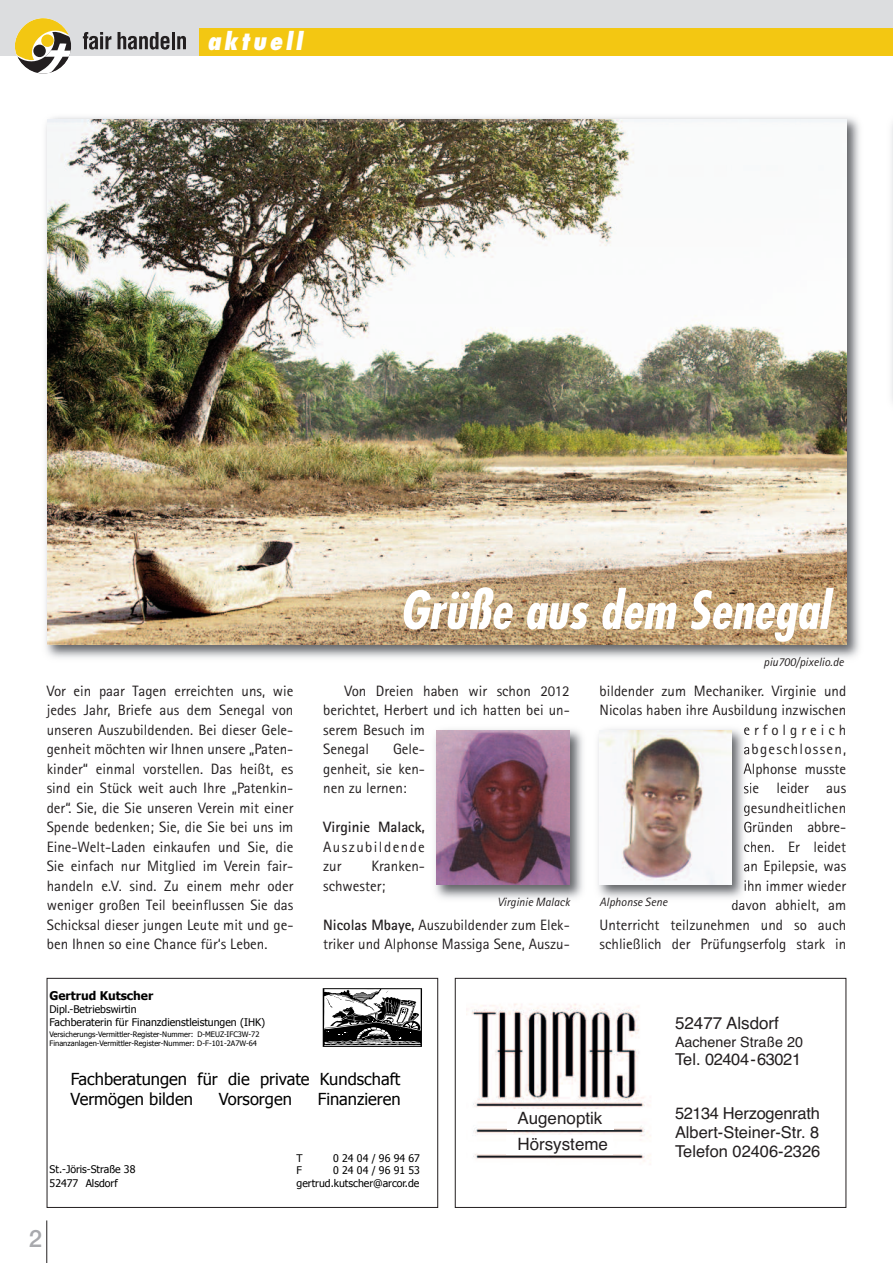
<style>
.page{position:relative;width:893px;height:1263px;background:#fff}
.page>*{position:absolute;margin:0;border:0;box-sizing:border-box;transform-origin:0 0}
.t1{font:italic 700 condensed 51px "Futura";color:#fff}
.t2{font:italic 800 condensed 24px "Futura";letter-spacing:.12em;color:#fff}
.t3{font:500 24px "Helvetica Neue";color:#a8a9ad}
.t4{font:16.95px/25.3px "Helvetica";color:#231f20}
.t5{font:16.5px/20px "Tahoma";color:#000}
.t6{font:16.35px/19.4px "Helvetica";color:#231f20;text-align:justify}
.t7{font:16.35px "Helvetica";letter-spacing:-.025em;color:#231f20}
.t8{font:15px/19.5px "Rotis Sans Serif";color:#231f20}
.t9{font:15px/19.5px "Rotis Sans Serif";letter-spacing:.095em;color:#231f20}
.t10{font:700 15px "Rotis Sans Serif";color:#231f20}
.t11{font:14.25px "Helvetica";color:#231f20}
.t12{font:italic 12px "Rotis Sans Serif";color:#231f20}
.t13{font:700 12px "Tahoma";color:#000}
.t14{font:10.5px/12.6px "Tahoma";color:#000}
.t15{font:7.5px/9px "Tahoma";color:#000}
.s1{font-weight:700}
</style>
<div class="page">
<div style="left:0;top:0;width:893px;height:55px;background:#dcdddf"></div>
<hr style="left:46px;top:1220px;width:1px;height:43px;background:#231f20">
<div style="left:200px;top:28px;width:693px;height:27px;background:#f3c712"></div>
<svg style="left:15px;top:18px;width:56px;height:56px"></svg>
<div style="left:41px;top:34px;width:13px;height:13px;background:#f3c712;border-radius:50%"></div>
<div style="left:33px;top:45px;width:13px;height:12px;background:#231f20;border-radius:50%"></div>
<svg style="left:83px;top:32px;width:28px;height:18px"></svg>
<svg style="left:118px;top:32px;width:52px;height:18px"></svg>
<hr style="left:172px;top:32px;width:3px;height:17px;background:#231f20">
<svg style="left:177px;top:36px;width:9px;height:13px"></svg>
<svg style="left:323px;top:988px;width:99px;height:59px"></svg>
<div style="left:47px;top:978px;width:391px;height:230px;border:1px solid #231f20"></div>
<img style="left:471px;top:1003px;width:180px;height:159px">
<div style="left:507px;top:1109px;width:107px;height:21px;background:#fff"></div>
<div style="left:506px;top:1136px;width:107px;height:19px;background:#fff"></div>
<div style="left:455px;top:978px;width:391px;height:230px;border:1px solid #231f20"></div>
<img style="left:435px;top:729px;width:148px;height:170px">
<img style="left:437px;top:731px;width:133px;height:154px">
<img style="left:45px;top:117px;width:815px;height:541px">
<img style="left:48px;top:119px;width:798px;height:526px">
<img style="left:598px;top:729px;width:153px;height:171px">
<svg style="left:744px;top:727px;width:7px;height:9px"></svg>
<svg style="left:744px;top:746px;width:6px;height:10px"></svg>
<svg style="left:743px;top:763px;width:8px;height:12px"></svg>
<svg style="left:744px;top:783px;width:7px;height:10px"></svg>
<svg style="left:744px;top:805px;width:7px;height:11px"></svg>
<svg style="left:744px;top:822px;width:7px;height:10px"></svg>
<svg style="left:744px;top:843px;width:7px;height:9px"></svg>
<svg style="left:744px;top:863px;width:6px;height:9px"></svg>
<svg style="left:744px;top:880px;width:7px;height:11px"></svg>
<img style="left:733px;top:900px;width:18px;height:4px">
<img style="left:600px;top:731px;width:131px;height:154px">
<h2 class="t2" style="left:207px;top:30px;width:97px">aktuell</h2>
<p class="t8" style="left:47px;top:682px;width:248px;text-align:justify">Vor ein paar Tagen erreichten uns, wie jedes Jahr, Briefe aus dem Senegal von unseren Auszubildenden. Bei dieser Gele&shy;genheit möchten wir Ihnen unsere „Paten&shy;kinder“ einmal vorstellen. Das heißt, es sind ein Stück weit auch Ihre „Patenkin&shy;der“. Sie, die Sie unseren Verein mit einer Spende bedenken; Sie, die Sie bei uns im Eine-Welt-Laden einkaufen und Sie, die Sie einfach nur Mitglied im Verein fair&shy;handeln e.V. sind. Zu einem mehr oder weniger großen Teil beeinflussen Sie das Schicksal dieser jungen Leute mit und ge&shy;ben Ihnen so eine Chance für‘s Leben.</p>
<p class="t13" style="left:50px;top:988px;width:105px">Gertrud Kutscher</p>
<p class="t14" style="left:50px;top:1002px;width:217px">Dipl.-Betriebswirtin<br>Fachberaterin für Finanzdienstleistungen (IHK)</p>
<p class="t15" style="left:50px;top:1030px;width:211px">Versicherungs-Vermittler-Register-Nummer: D-MEUZ-IFC3W-72<br>Finanzanlagen-Vermittler-Register-Nummer: D-F-101-2A7W-64</p>
<h1 class="t1" style="left:400px;top:588px;width:431px">Grüße aus dem Senegal</h1>
<p class="t12" style="left:764px;top:657px;width:82px">piu700/pixelio.de</p>
<p class="t8" style="left:323px;top:682px;width:248px;text-indent:21px">Von Dreien haben wir schon 2012 berichtet, Herbert und ich hatten bei un&shy;serem Besuch im<br>Senegal</p>
<p class="t8" style="left:600px;top:682px;width:248px;text-align:right">bildender zum Mechaniker. Virginie und<br>Nicolas haben ihre Ausbildung inzwischen erfolgreich<br>abgeschlossen,<br>Alphonse musste<br>sie leider aus<br>gesundheitlichen<br>Gründen abbre-<br>chen. Er leidet<br>an Epilepsie, was<br>ihn immer wieder<br>davon abhielt, am<br>Unterricht teilzunehmen und so auch schließlich der Prüfungserfolg stark in</p>
<p class="t8" style="left:323px;top:741px;width:103px;text-align:justify;text-indent:70px">Gele&shy;genheit, sie ken&shy;nen zu lernen:</p>
<p class="t10" style="left:323px;top:822px;width:103px">Virginie Malack,</p>
<p class="t9" style="left:323px;top:838px;width:103px">Auszubildende zur</p>
<p class="t8" style="left:323px;top:858px;width:103px;text-indent:48px">Kranken&shy;schwester;</p>
<p class="t8" style="left:323px;top:916px;width:248px"><span class="s1">Nicolas Mbaye,</span> Auszubildender zum Elek&shy;triker und Alphonse Massiga Sene, Auszu-</p>
<p class="t12" style="left:497px;top:898px;width:74px">Virginie Malack</p>
<p class="t12" style="left:600px;top:898px;width:69px">Alphonse Sene</p>
<p class="t4" style="left:675px;top:1010px;width:105px">52477 Alsdorf</p>
<p class="t11" style="left:675px;top:1033px;width:130px">Aachener Straße 20</p>
<p class="t7" style="left:675px;top:1049px;width:128px">Tel. 02404-63021</p>
<p class="t5" style="left:71px;top:1068px;width:331px">Fachberatungen für die private Kundschaft<br>Vermögen bilden</p>
<p class="t5" style="left:219px;top:1088px;width:75px">Vorsorgen</p>
<p class="t5" style="left:318px;top:1088px;width:84px">Finanzieren</p>
<p class="t14" style="left:50px;top:1162px;width:87px;line-height:13.4px">St.-Jöris-Straße 38<br>52477 Alsdorf</p>
<h2 class="t3" style="left:29px;top:1219px;width:15px">2</h2>
<p class="t14" style="left:297px;top:1151px;width:8px">T</p>
<p class="t14" style="left:333px;top:1151px;width:88px">0 24 04 / 96 94 67</p>
<p class="t14" style="left:297px;top:1164px;width:7px">F</p>
<p class="t14" style="left:297px;top:1164px;width:125px;text-align:right">0 24 04 / 96 91 53 gertrud.kutscher@arcor.de</p>
<p class="t4" style="left:517px;top:1106px;width:92px">Augenoptik<br>Hörsysteme</p>
<p class="t6" style="left:675px;top:1103px;width:147px">52134 Herzogenrath Albert-Steiner-Str. 8<br>Telefon 02406-2326</p>
</div>
